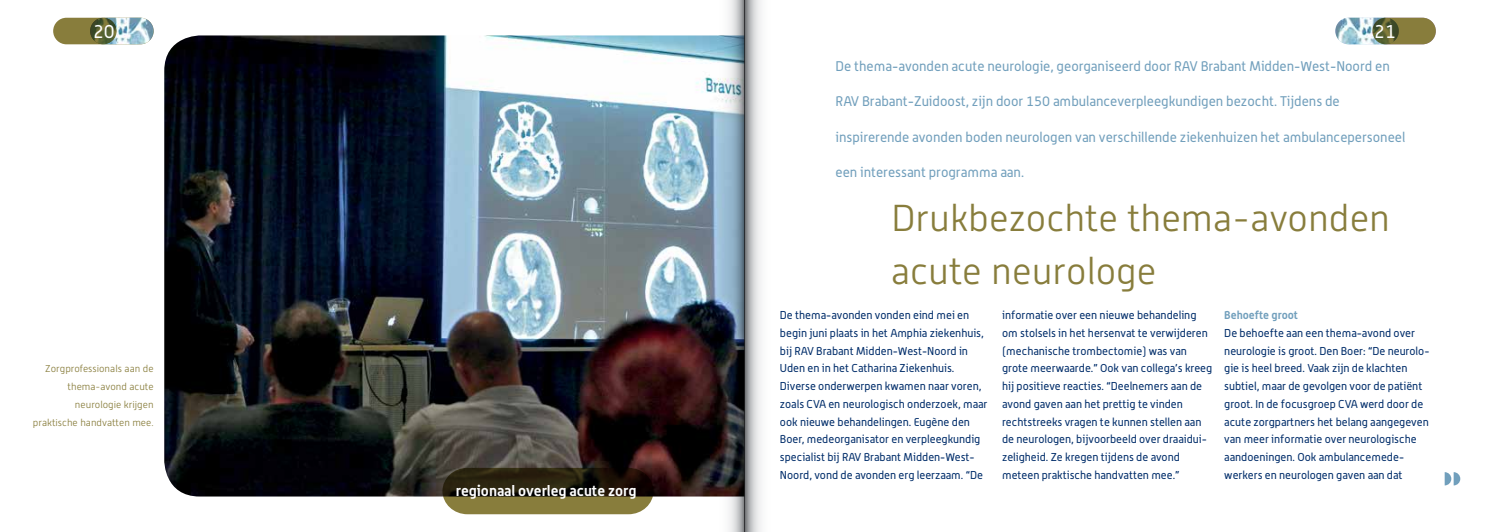
<style>
.page{position:relative;width:1489px;height:532px;background:#fff}
.page>*{position:absolute;margin:0;border:0;box-sizing:border-box;transform-origin:0 0}
.t1{font:300 37.5px/53.1px "Alwyn New";color:#887d3c}
.t2{font:18.75px "Alwyn";color:#fff}
.t3{font:700 14.75px "Alwyn";color:#fff}
.t4{font:13.75px "Alwyn";color:#719fbc}
.t5{font:11.25px/17.8px "Alwyn";color:#002d6a}
.t6{font:700 11.25px "Alwyn";color:#719fbc}
.t7{font:300 10px/17.8px "Alwyn New";color:#887d3c;text-align:right}
</style>
<div class="page">
<div style="left:1372px;top:18px;width:63px;height:26px;background:#887d3c;border-radius:13px"></div>
<img style="left:1335px;top:18px;width:63px;height:26px">
<img style="left:164px;top:35px;width:545px;height:461px">
<svg style="left:442px;top:467px;width:211px;height:47px;background:#4a4223"></svg>
<div style="left:53px;top:18px;width:64px;height:26px;background:#887d3c;border-radius:13px"></div>
<img style="left:90px;top:18px;width:64px;height:26px">
<svg style="left:1444px;top:472px;width:16px;height:13px"></svg>
<svg style="left:744px;top:0;width:17px;height:531px;background:#bcbdbf"></svg>
<img style="left:709px;top:0;width:35px;height:531px">
<h2 class="t2" style="left:93px;top:20px;width:23px">20</h2>
<p class="t7" style="left:33px;top:360px;width:122px">Zorgprofessionals aan de thema-avond acute neurologie krijgen praktische handvatten mee.</p>
<h3 class="t3" style="left:456px;top:481px;width:182px">regionaal overleg acute zorg</h3>
<h2 class="t2" style="left:1373px;top:20px;width:23px">21</h2>
<p class="t4" style="left:835px;top:58px;width:556px">De thema-avonden acute neurologie, georganiseerd door RAV Brabant Midden-West-Noord en</p>
<p class="t4" style="left:835px;top:93px;width:506px">RAV Brabant-Zuidoost, zijn door 150 ambulanceverpleegkundigen bezocht. Tijdens de</p>
<p class="t4" style="left:835px;top:129px;width:571px">inspirerende avonden boden neurologen van verschillende ziekenhuizen het ambulancepersoneel</p>
<p class="t4" style="left:835px;top:164px;width:190px">een interessant programma aan.</p>
<h1 class="t1" style="left:891px;top:191px;width:500px">Drukbezochte thema-avonden acute neurologe</h1>
<p class="t5" style="left:780px;top:306px;width:209px">De thema-avonden vonden eind mei en begin juni plaats in het Amphia ziekenhuis, bij RAV Brabant Midden-West-Noord in Uden en in het Catharina Ziekenhuis.<br>Diverse onderwerpen kwamen naar voren, zoals CVA en neurologisch onderzoek, maar ook nieuwe behandelingen. Eugène den Boer, medeorganisator en verpleegkundig specialist bij RAV Brabant Midden-West-Noord, vond de avonden erg leerzaam. “De</p>
<p class="t5" style="left:1002px;top:306px;width:212px">informatie over een nieuwe behandeling om stolsels in het hersenvat te verwijderen (mechanische trombectomie) was van grote meerwaarde.” Ook van collega’s kreeg hij positieve reacties. “Deelnemers aan de avond gaven aan het prettig te vinden rechtstreeks vragen te kunnen stellen aan de neurologen, bijvoorbeeld over draaidui&shy;zeligheid. Ze kregen tijdens de avond meteen praktische handvatten mee.”</p>
<p class="t6" style="left:1224px;top:308px;width:75px">Behoefte groot</p>
<p class="t5" style="left:1224px;top:324px;width:207px">De behoefte aan een thema-avond over neurologie is groot. Den Boer: “De neurolo&shy;gie is heel breed. Vaak zijn de klachten subtiel, maar de gevolgen voor de patiënt groot. In de focusgroep CVA werd door de acute zorgpartners het belang aangegeven van meer informatie over neurologische aandoeningen. Ook ambulancemede&shy;werkers en neurologen gaven aan dat</p>
</div>
